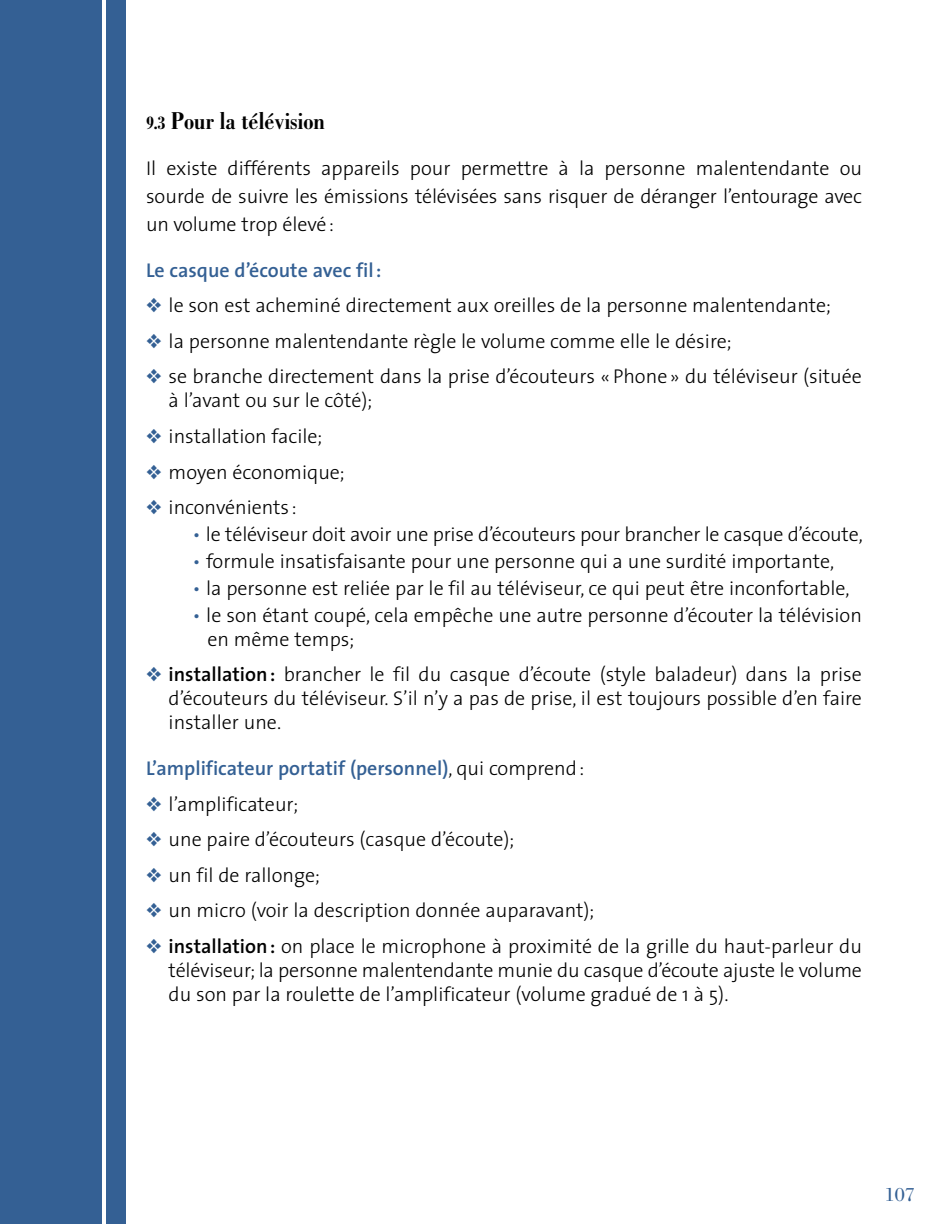
<style>
.page{position:relative;width:936px;height:1224px;background:#fff}
.page>*{position:absolute;margin:0;border:0;box-sizing:border-box;transform-origin:0 0}
.t1{font:700 condensed 26px "Bodoni";color:#000}
.t2{font:300 20px/24px "The Sans";color:#000;text-align:justify}
.t3{font:600 20px "The Sans";color:#346094}
.t4{font:20px "Bodoni";color:#346094}
.s1{font-size:20px}
.s2{color:#346094}
.s3{font-weight:600}
.s4{font-weight:300;color:#000}
</style>
<div class="page">
<div style="left:0;top:0;width:126px;height:1224px;background:#346094"></div>
<hr style="left:103px;top:0;width:3px;height:1224px;background:#fff">
<h1 class="t1" style="left:146px;top:106px;width:181px"><span class="s1">9.3</span> Pour la télévision</h1>
<p class="t2" style="left:146px;top:154px;width:718px;line-height:28px">Il existe différents appareils pour permettre à la personne malentendante ou sourde de suivre les émissions télévisées sans risquer de déranger l’entourage avec un volume trop élevé:</p>
<p class="t3" style="left:146px;top:253px;width:237px">Le casque d’écoute avec fil:</p>
<p class="t2" style="left:146px;top:293px;width:687px"><span class="s2">❖</span> le son est acheminé directement aux oreilles de la personne malentendante;</p>
<p class="t2" style="left:146px;top:329px;width:587px"><span class="s2">❖</span> la personne malentendante règle le volume comme elle le désire;</p>
<p class="t2" style="left:169px;top:364px;width:695px;text-indent:-23px"><span class="s2">❖</span> se branche directement dans la prise d’écouteurs «Phone» du téléviseur (située à l’avant ou sur le côté);</p>
<p class="t2" style="left:146px;top:424px;width:178px"><span class="s2">❖</span> installation facile;</p>
<p class="t2" style="left:146px;top:459px;width:200px"><span class="s2">❖</span> moyen économique;</p>
<p class="t2" style="left:146px;top:495px;width:152px"><span class="s2">❖</span> inconvénients :</p>
<p class="t2" style="left:193px;top:522px;width:672px"><span class="s2">•</span> le téléviseur doit avoir une prise d’écouteurs pour brancher le casque d’écoute,</p>
<p class="t2" style="left:193px;top:548px;width:643px"><span class="s2">•</span> formule insatisfaisante pour une personne qui a une surdité importante,</p>
<p class="t2" style="left:193px;top:575px;width:659px"><span class="s2">•</span> la personne est reliée par le fil au téléviseur, ce qui peut être inconfortable,</p>
<p class="t2" style="left:207px;top:602px;width:656px;text-indent:-15px"><span class="s2">•</span> le son étant coupé, cela empêche une autre personne d’écouter la télévision en même temps;</p>
<p class="t2" style="left:169px;top:662px;width:695px;text-indent:-23px"><span class="s2">❖</span> <span class="s3">installation:</span> brancher le fil du casque d’écoute (style baladeur) dans la prise d’écouteurs du téléviseur. S’il n’y a pas de prise, il est toujours possible d’en faire installer une.</p>
<p class="t3" style="left:146px;top:752px;width:440px">L’amplificateur portatif (personnel)<span class="s4">, qui comprend:</span></p>
<p class="t2" style="left:146px;top:791px;width:154px"><span class="s2">❖</span> l’amplificateur;</p>
<p class="t2" style="left:146px;top:827px;width:370px"><span class="s2">❖</span> une paire d’écouteurs (casque d’écoute);</p>
<p class="t2" style="left:146px;top:862px;width:176px"><span class="s2">❖</span> un fil de rallonge;</p>
<p class="t2" style="left:146px;top:898px;width:450px"><span class="s2">❖</span> un micro (voir la description donnée auparavant);</p>
<p class="t2" style="left:169px;top:933px;width:695px;text-indent:-23px"><span class="s2">❖</span> <span class="s3">installation:</span> on place le microphone à proximité de la grille du haut-parleur du téléviseur; la personne malentendante munie du casque d’écoute ajuste le volume du son par la roulette de l’amplificateur (volume gradué de 1 à 5).</p>
<p class="t4" style="left:885px;top:1184px;width:31px">107</p>
</div>
